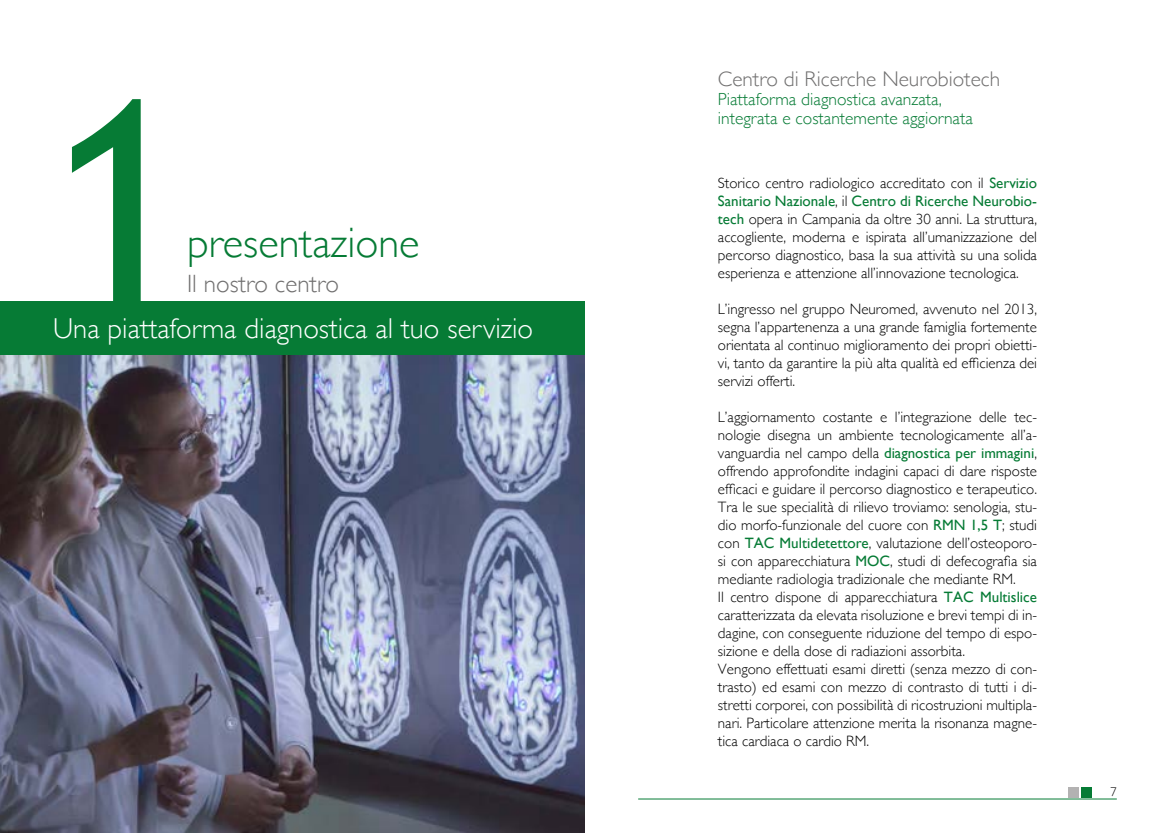
<style>
.page{position:relative;width:1170px;height:833px;background:#fff}
.page>*{position:absolute;margin:0;border:0;box-sizing:border-box;transform-origin:0 0}
.t1{font:282.5px "Trebuchet MS";color:#067b35}
.t2{font:300 42.5px "Gill Sans";color:#067b35}
.t3{font:300 28.75px "Gill Sans";color:#fff}
.t4{font:300 25px "Gill Sans";color:#706f6f}
.t5{font:300 21.25px "Gill Sans";color:#706f6f}
.t6{font:300 17.5px/19.2px "Gill Sans";color:#067b35}
.t7{font:300 15px/18px "Gill Sans";color:#000;text-align:justify}
.t8{font:300 12.5px "Gill Sans";color:#000}
.s1{font-weight:400;color:#067b35}
</style>
<div class="page">
<img style="left:0;top:354px;width:585px;height:479px">
<div style="left:0;top:301px;width:585px;height:53px;background:#067b35"></div>
<hr style="left:638px;top:798px;width:478px;height:1px;background:#067b35">
<div style="left:1080px;top:787px;width:11px;height:10px;background:#067b35"></div>
<div style="left:1067px;top:787px;width:11px;height:10px;background:#b3b2b2"></div>
<h1 class="t1" style="left:44px;top:36px;width:150px">1</h1>
<h2 class="t2" style="left:187px;top:210px;width:234px">presentazione</h2>
<h3 class="t4" style="left:187px;top:264px;width:153px">Il nostro centro</h3>
<h3 class="t3" style="left:53px;top:306px;width:481px">Una piattaforma diagnostica al tuo servizio</h3>
<h3 class="t5" style="left:718px;top:62px;width:284px">Centro di Ricerche Neurobiotech</h3>
<p class="t6" style="left:718px;top:89px;width:256px">Piattaforma diagnostica avanzata, integrata e costantemente aggiornata</p>
<p class="t7" style="left:718px;top:173px;width:320px">Storico centro radiologico accreditato con il <span class="s1">Servizio Sanitario Nazionale</span>, il <span class="s1">Centro di Ricerche Neurobio&shy;tech</span> opera in Campania da oltre 30 anni. La struttura, accogliente, moderna e ispirata all’umanizzazione del percorso diagnostico, basa la sua attività su una solida esperienza e attenzione all’innovazione tecnologica.</p>
<p class="t7" style="left:718px;top:299px;width:320px">L’ingresso nel gruppo Neuromed, avvenuto nel 2013, segna l’appartenenza a una grande famiglia fortemente orientata al continuo miglioramento dei propri obietti&shy;vi, tanto da garantire la più alta qualità ed efficienza dei servizi offerti.</p>
<p class="t7" style="left:718px;top:407px;width:320px;text-align:left">L’aggiornamento costante e l’integrazione delle tec&shy;nologie disegna un ambiente tecnologicamente all’a&shy;vanguardia nel campo della <span class="s1">diagnostica per immagini</span>, offrendo approfondite indagini capaci di dare risposte efficaci e guidare il percorso diagnostico e terapeutico.<br>Tra le sue specialità di rilievo troviamo: senologia, stu&shy;dio morfo-funzionale del cuore con <span class="s1">RMN 1,5 T</span>; studi con <span class="s1">TAC Multidetettore</span>, valutazione dell’osteoporo&shy;si con apparecchiatura <span class="s1">MOC</span>, studi di defecografia sia mediante radiologia tradizionale che mediante RM.<br>Il centro dispone di apparecchiatura <span class="s1">TAC Multislice </span>caratterizzata da elevata risoluzione e brevi tempi di in&shy;dagine, con conseguente riduzione del tempo di espo&shy;sizione e della dose di radiazioni assorbita.<br>Vengono effettuati esami diretti (senza mezzo di con&shy;trasto) ed esami con mezzo di contrasto di tutti i di&shy;stretti corporei, con possibilità di ricostruzioni multipla&shy;nari. Particolare attenzione merita la risonanza magne&shy;tica cardiaca o cardio RM.</p>
<p class="t8" style="left:1110px;top:781px;width:8px">7</p>
</div>
